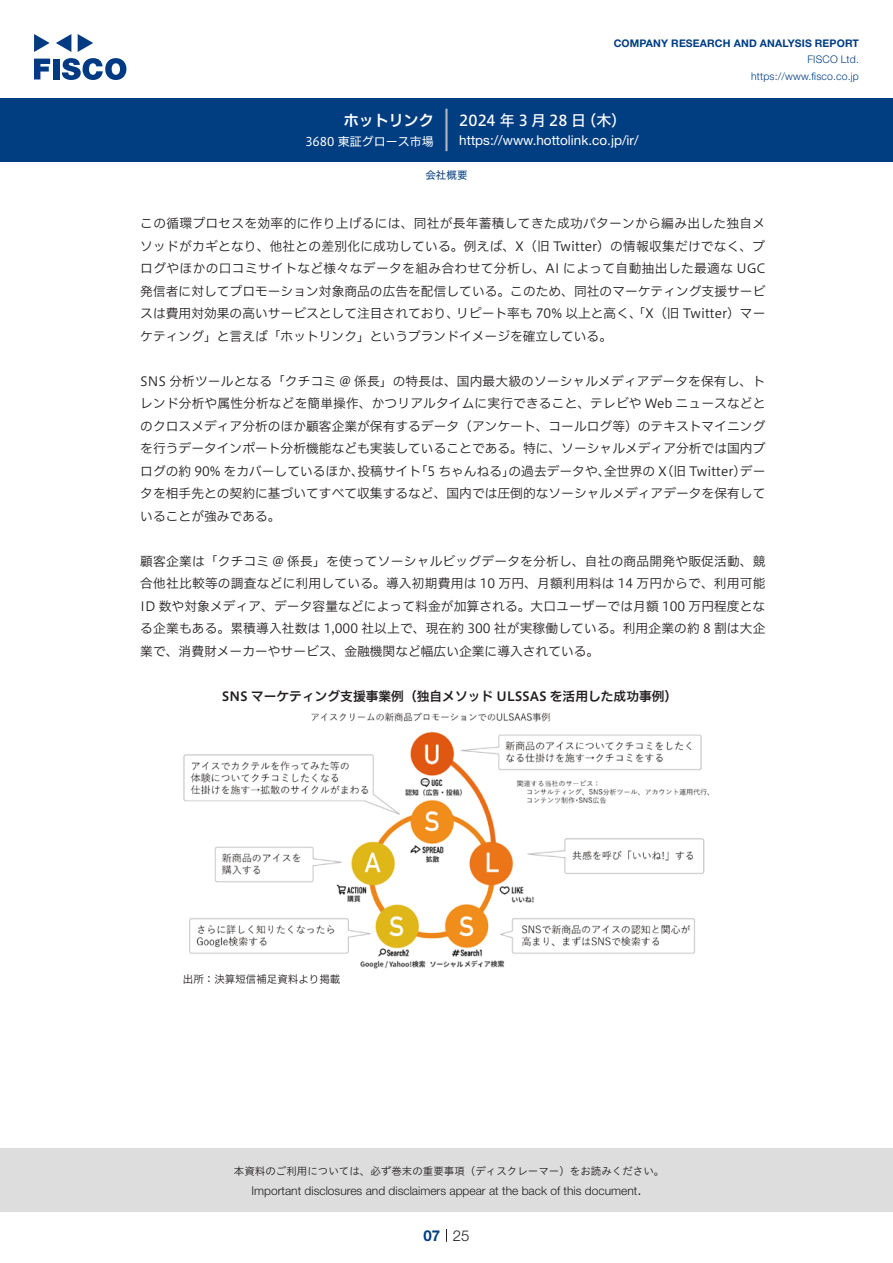
<style>
.page{position:relative;width:893px;height:1263px;background:#fff}
.page>*{position:absolute;margin:0;border:0;box-sizing:border-box;transform-origin:0 0}
.t1{font:15px "Hiragino UD Sans F Std N W5";letter-spacing:.01em;color:#fff}
.t2{font:15px "Hiragino UD Sans F Std N W6";color:#fff}
.t3{font:300 15px "Helvetica Neue LT Std";color:#231f20}
.t4{font:700 15px "Helvetica Neue LT Std";color:#003d81}
.t5{font:13.5px "Helvetica Neue LT Std";color:#fff}
.本文3mm{font:12.75px/22.5px "Hiragino UD Sans F Std N W3";color:#231f20;text-align:right}
.チャートタイトル{font:12.75px "Hiragino UD Sans F Std N W6";color:#231f20}
.t6{font:300 12px "Helvetica Neue LT Std";color:#231f20}
.t7{font:12px "Hiragino UD Sans F Std N W4";color:#fff}
.t8{font:10.5px "Hiragino UD Sans Std W3";color:#231f20}
.t9{font:700 10.5px "Helvetica Neue LT Std";letter-spacing:.015em;color:#003d81}
.t10{font:300 10.5px/16.5px "Helvetica Neue LT Std";letter-spacing:.015em;color:#003d81;text-align:right}
.表組み基本スタイル{font:10.5px "Hiragino UD Sans F Std N W3";color:#231f20}
.ヘッダー{font:10.5px "Hiragino UD Sans F Std N W4";color:#003d81}
</style>
<div class="page">
<div style="left:0;top:1148px;width:893px;height:64px;background:#ddd"></div>
<svg style="left:34px;top:59px;width:16px;height:20px"></svg>
<div style="left:53px;top:59px;width:6px;height:20px;background:#003a83"></div>
<svg style="left:62px;top:58px;width:64px;height:22px"></svg>
<svg style="left:34px;top:34px;width:16px;height:18px"></svg>
<svg style="left:78px;top:34px;width:15px;height:18px"></svg>
<svg style="left:56px;top:34px;width:15px;height:18px"></svg>
<div style="left:0;top:98px;width:893px;height:64px;background:#003d81"></div>
<hr style="left:445px;top:109px;width:3px;height:42px;background:#b5b5b6">
<svg style="left:446px;top:1229px;width:1px;height:13px"></svg>
<img style="left:183px;top:712px;width:527px;height:257px">
<p class="t2" style="left:344px;top:109px;width:92px">ホットリンク</p>
<p class="t7" style="left:305px;top:132px;width:130px">3680 東証グロース市場</p>
<p class="t9" style="left:614px;top:37px;width:247px">COMPANY RESEARCH AND ANALYSIS REPORT</p>
<p class="t10" style="left:751px;top:51px;width:109px">FISCO Ltd. https://www.fisco.co j p.</p>
<p class="t1" style="left:581px;top:109px;width:46px">（木(</p>
<p class="t1" style="left:459px;top:109px;width:128px">2024 年 3月28 日</p>
<p class="t5" style="left:459px;top:132px;width:181px">https://www.hottolink. c o j p. /i r/</p>
<p class="ヘッダー" style="left:425px;top:167px;width:43px">会社概要</p>
<p class="本文3mm" style="left:140px;top:211px;width:627px">この循環プロセスを効率的に作り上げるには、同社が長年蓄積してきた成功パターンから編み出した独自メソッドがカギとなり、他社との差別化に成功している。例えば、X（旧 Twitter）の情報収集だけでなく、ブログやほかの口コミサイトなど様々なデータを組み合わせて分析し、AI によって自動抽出した最適な UGC発信者に対してプロモーション対象商品の広告を配信している。このため、同社のマーケティング支援サービリピート率も 70% 以上と高く、「X（旧 Twitter）マー</p>
<p class="本文3mm" style="left:140px;top:301px;width:473px;text-align:left">スは費用対効果の高いサービスとして注目されており、<br>ケティング」と言えば「ホットリンク」というブランドイメージを確立している。</p>
<p class="本文3mm" style="left:140px;top:369px;width:627px">SNS 分析ツールとなる「クチコミ @ 係長」の特長は、国内最大級のソーシャルメディアデータを保有し、トレンド分析や属性分析などを簡単操作、かつリアルタイムに実行できること、テレビや Web ニュースなどとのクロスメディア分析のほか顧客企業が保有するデータ（アンケート、コールログ等）のテキストマイニングを行うデータインポート分析機能なども実装していることである。特に、ソーシャルメディア分析では国内ブデー</p>
<p class="本文3mm" style="left:509px;top:459px;width:103px">の過去データや、</p>
<p class="本文3mm" style="left:140px;top:459px;width:627px;text-align:left">ログの約 90% をカバーしているほか、<br>タを相手先との契約に基づいてすべて収集するなど、国内では圧倒的なソーシャルメディアデータを保有していることが強みである。</p>
<p class="本文3mm" style="left:140px;top:549px;width:627px;text-align:justify">顧客企業は「クチコミ @ 係長」を使ってソーシャルビッグデータを分析し、自社の商品開発や販促活動、競合他社比較等の調査などに利用している。導入初期費用は 10 万円、月額利用料は 14 万円からで、利用可能ID 数や対象メディア、データ容量などによって料金が加算される。大口ユーザーでは月額 100 万円程度となる企業もある。累積導入社数は 1,000 社以上で、現在約 300 社が実稼働している。利用企業の約 8 割は大企業で、消費財メーカーやサービス、金融機関など幅広い企業に導入されている。</p>
<p class="チャートタイトル" style="left:222px;top:686px;width:457px">SNS マーケティング支援事業例（独自メソッド ULSSAS を活用した成功事例(</p>
<p class="本文3mm" style="left:415px;top:459px;width:102px">「5 ちゃんねる」</p>
<p class="本文3mm" style="left:604px;top:459px;width:144px">全世界の（X 旧 Twitter）</p>
<p class="本文3mm" style="left:357px;top:459px;width:65px">投稿サイト</p>
<p class="表組み基本スタイル" style="left:183px;top:971px;width:159px">出所：決算短信補足資料より掲載</p>
<p class="t8" style="left:234px;top:1163px;width:432px">本資料のご利用については、必ず巻末の重要事項（ディスクレーマー）をお読みください。</p>
<p class="t3" style="left:637px;top:1180px;width:6px">.</p>
<p class="t6" style="left:251px;top:1183px;width:387px">Important disclosures and disclaimers appear at the back of this document</p>
<p class="t4" style="left:423px;top:1226px;width:18px">07</p>
<p class="t3" style="left:453px;top:1226px;width:18px">25</p>
</div>
